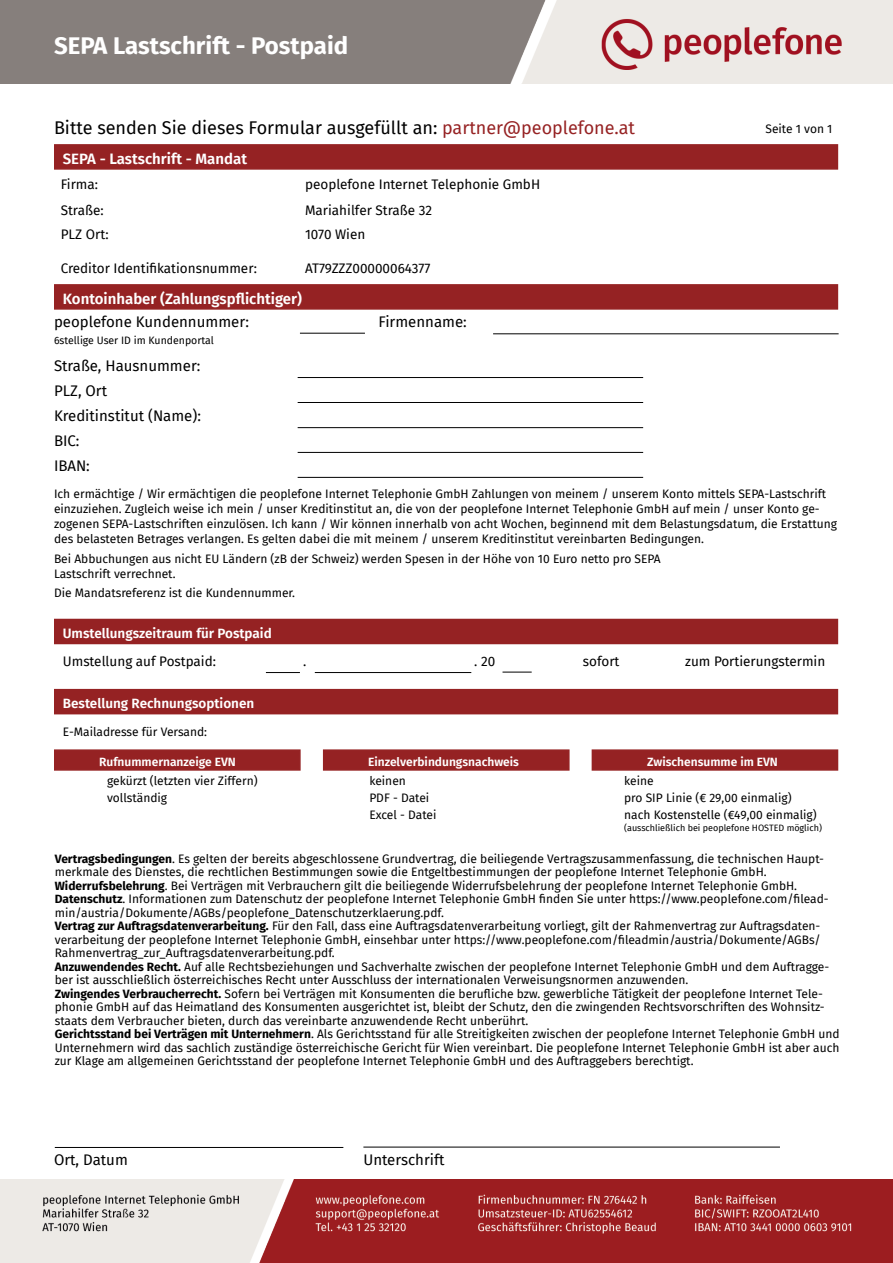
<style>
.page{position:relative;width:893px;height:1263px;background:#fff}
.page>*{position:absolute;margin:0;border:0;box-sizing:border-box;transform-origin:0 0}
.t1{font:700 24px "Fira Sans";color:#fff}
.t2{font:18px "Fira Sans";color:#000}
.t3{font:15px/24.9px "Fira Sans";color:#000}
.t4{font:600 15px "Fira Sans";color:#fff}
.t5{font:13.5px "Fira Sans";color:#000}
.t6{font:600 13.5px "Fira Sans";color:#fff}
.t7{font:12px/13.5px "Fira Sans";color:#000}
.t8{font:600 12px "Fira Sans";color:#fff}
.t9{font:10.5px "Fira Sans";color:#000}
.t10{font:9px "Fira Sans";color:#000}
.s1{color:#962223}
.s2{font-weight:700}
</style>
<div class="page">
<img style="left:0;top:0;width:893px;height:84px">
<img style="left:0;top:1179px;width:893px;height:84px">
<hr style="left:363px;top:1147px;width:417px;height:1px;background:#000">
<hr style="left:55px;top:1147px;width:288px;height:1px;background:#000">
<div style="left:54px;top:284px;width:784px;height:26px;background:#952223;border:2px solid #952223"></div>
<hr style="left:266px;top:672px;width:34px;height:1px;background:#000">
<hr style="left:315px;top:672px;width:156px;height:1px;background:#000">
<hr style="left:502px;top:672px;width:30px;height:1px;background:#000">
<div style="left:54px;top:144px;width:784px;height:26px;background:#952223;border:2px solid #952223"></div>
<div style="left:54px;top:619px;width:784px;height:25px;background:#952223"></div>
<div style="left:54px;top:689px;width:784px;height:25px;background:#952223"></div>
<hr style="left:298px;top:377px;width:345px;height:1px;background:#000">
<hr style="left:298px;top:402px;width:345px;height:1px;background:#000">
<hr style="left:298px;top:427px;width:345px;height:1px;background:#000">
<hr style="left:298px;top:452px;width:345px;height:1px;background:#000">
<hr style="left:298px;top:477px;width:345px;height:1px;background:#000">
<hr style="left:493px;top:334px;width:346px;height:1px;background:#000">
<hr style="left:300px;top:333px;width:65px;height:1px;background:#000">
<div style="left:54px;top:749px;width:247px;height:22px;background:#952223;border:2px solid #952223"></div>
<div style="left:323px;top:749px;width:247px;height:22px;background:#952223;border:2px solid #952223"></div>
<div style="left:592px;top:749px;width:246px;height:22px;background:#952223;border:2px solid #952223"></div>
<h1 class="t1" style="left:54px;top:25px;width:296px">SEPA Lastschrift - Postpaid</h1>
<h2 class="t2" style="left:54px;top:114px;width:583px">Bitte senden Sie dieses Formular ausgefüllt an: <span class="s1">partner@peoplefone.at</span></h2>
<p class="t4" style="left:63px;top:146px;width:186px">SEPA - Lastschrift - Mandat</p>
<p class="t5" style="left:61px;top:174px;width:39px">Firma:</p>
<p class="t5" style="left:305px;top:174px;width:237px">peoplefone Internet Telephonie GmbH</p>
<p class="t5" style="left:61px;top:200px;width:44px">Straße:</p>
<p class="t5" style="left:305px;top:200px;width:128px">Mariahilfer Straße 32</p>
<p class="t5" style="left:61px;top:224px;width:49px">PLZ Ort:</p>
<p class="t5" style="left:305px;top:224px;width:62px">1070 Wien</p>
<p class="t5" style="left:61px;top:258px;width:198px">Creditor Identifikationsnummer:</p>
<p class="t5" style="left:305px;top:258px;width:127px">AT79ZZZ00000064377</p>
<p class="t4" style="left:63px;top:286px;width:241px">Kontoinhaber (Zahlungspflichtiger)</p>
<p class="t3" style="left:54px;top:308px;width:196px">peoplefone Kundennummer:</p>
<p class="t3" style="left:379px;top:308px;width:90px">Firmenname:</p>
<p class="t9" style="left:54px;top:332px;width:161px">6stellige User ID im Kundenportal</p>
<p class="t3" style="left:54px;top:353px;width:148px">Straße, Hausnummer:<br>PLZ, Ort<br>Kreditinstitut (Name):<br>BIC:<br>IBAN:</p>
<p class="t7" style="left:765px;top:122px;width:68px">Seite 1 von 1</p>
<p class="t7" style="left:54px;top:486px;width:784px;line-height:15px">Ich ermächtige / Wir ermächtigen die peoplefone Internet Telephonie GmbH Zahlungen von meinem / unserem Konto mittels SEPA-Lastschrift einzuziehen. Zugleich weise ich mein / unser Kreditinstitut an, die von der peoplefone Internet Telephonie GmbH auf mein / unser Konto ge&shy;zogenen SEPA-Lastschriften einzulösen. Ich kann / Wir können innerhalb von acht Wochen, beginnend mit dem Belastungsdatum, die Erstattung des belasteten Betrages verlangen. Es gelten dabei die mit meinem / unserem Kreditinstitut vereinbarten Bedingungen.</p>
<p class="t7" style="left:54px;top:550px;width:608px;line-height:15px">Bei Abbuchungen aus nicht EU Ländern (zB der Schweiz) werden Spesen in der Höhe von 10 Euro netto pro SEPA<br>Lastschrift verrechnet.</p>
<p class="t7" style="left:54px;top:586px;width:243px">Die Mandatsreferenz ist die Kundennummer.</p>
<p class="t6" style="left:63px;top:622px;width:210px">Umstellungszeitraum für Postpaid</p>
<p class="t5" style="left:63px;top:651px;width:155px">Umstellung auf Postpaid:</p>
<p class="t5" style="left:303px;top:651px;width:5px">.</p>
<p class="t5" style="left:474px;top:651px;width:23px">. 20</p>
<p class="t5" style="left:583px;top:651px;width:38px">sofort</p>
<p class="t5" style="left:685px;top:651px;width:142px">zum Portierungstermin</p>
<p class="t6" style="left:63px;top:692px;width:193px">Bestellung Rechnungsoptionen</p>
<p class="t7" style="left:63px;top:725px;width:146px">E-Mailadresse für Versand:</p>
<p class="t7" style="left:107px;top:772px;width:152px;line-height:17px">gekürzt (letzten vier Ziffern) vollständig</p>
<p class="t7" style="left:369px;top:772px;width:69px;line-height:17px">keinen<br>PDF - Datei<br>Excel - Datei</p>
<p class="t7" style="left:624px;top:772px;width:194px;line-height:17px">keine<br>pro SIP Linie (€ 29,00 einmalig) nach Kostenstelle (€49,00 einmalig)</p>
<p class="t10" style="left:624px;top:821px;width:199px">(ausschließlich bei peoplefone HOSTED möglich)</p>
<p class="t8" style="left:99px;top:752px;width:138px">Rufnummernanzeige EVN</p>
<p class="t8" style="left:368px;top:752px;width:152px">Einzelverbindungsnachweis</p>
<p class="t8" style="left:647px;top:752px;width:132px">Zwischensumme im EVN</p>
<p class="t7" style="left:55px;top:851px;width:786px"><span class="s2">Vertragsbedingungen</span>. Es gelten der bereits abgeschlossene Grundvertrag, die beiliegende Vertragszusammenfassung, die technischen Haupt&shy;merkmale des Dienstes, die rechtlichen Bestimmungen sowie die Entgeltbestimmungen der peoplefone Internet Telephonie GmbH.<br><span class="s2">Widerrufsbelehrung</span>. Bei Verträgen mit Verbrauchern gilt die beiliegende Widerrufsbelehrung der peoplefone Internet Telephonie GmbH.<br><span class="s2">Datenschutz</span>. Informationen zum Datenschutz der peoplefone Internet Telephonie GmbH finden Sie unter https://www.peoplefone.com/filead&shy;min/austria/Dokumente/AGBs/peoplefone_Datenschutzerklaerung.pdf.<br><span class="s2">Vertrag zur Auftragsdatenverarbeitung.</span> Für den Fall, dass eine Auftragsdatenverarbeitung vorliegt, gilt der Rahmenvertrag zur Auftragsdaten&shy;verarbeitung der peoplefone Internet Telephonie GmbH, einsehbar unter https://www.peoplefone.com/fileadmin/austria/Dokumente/AGBs/ Rahmenvertrag_zur_Auftragsdatenverarbeitung.pdf.<br><span class="s2">Anzuwendendes Recht.</span> Auf alle Rechtsbeziehungen und Sachverhalte zwischen der peoplefone Internet Telephonie GmbH und dem Auftragge&shy;ber ist ausschließlich österreichisches Recht unter Ausschluss der internationalen Verweisungsnormen anzuwenden.<br><span class="s2">Zwingendes Verbraucherrecht.</span> Sofern bei Verträgen mit Konsumenten die berufliche bzw. gewerbliche Tätigkeit der peoplefone Internet Tele&shy;phonie GmbH auf das Heimatland des Konsumenten ausgerichtet ist, bleibt der Schutz, den die zwingenden Rechtsvorschriften des Wohnsitz&shy;staats dem Verbraucher bieten, durch das vereinbarte anzuwendende Recht unberührt.<br><span class="s2">Gerichtsstand bei Verträgen mit Unternehmern</span>. Als Gerichtsstand für alle Streitigkeiten zwischen der peoplefone Internet Telephonie GmbH und Unternehmern wird das sachlich zuständige österreichische Gericht für Wien vereinbart. Die peoplefone Internet Telephonie GmbH ist aber auch zur Klage am allgemeinen Gerichtsstand der peoplefone Internet Telephonie GmbH und des Auftraggebers berechtigt.</p>
<p class="t3" style="left:54px;top:1147px;width:75px">Ort, Datum</p>
<p class="t3" style="left:363px;top:1147px;width:83px">Unterschrift</p>
</div>
